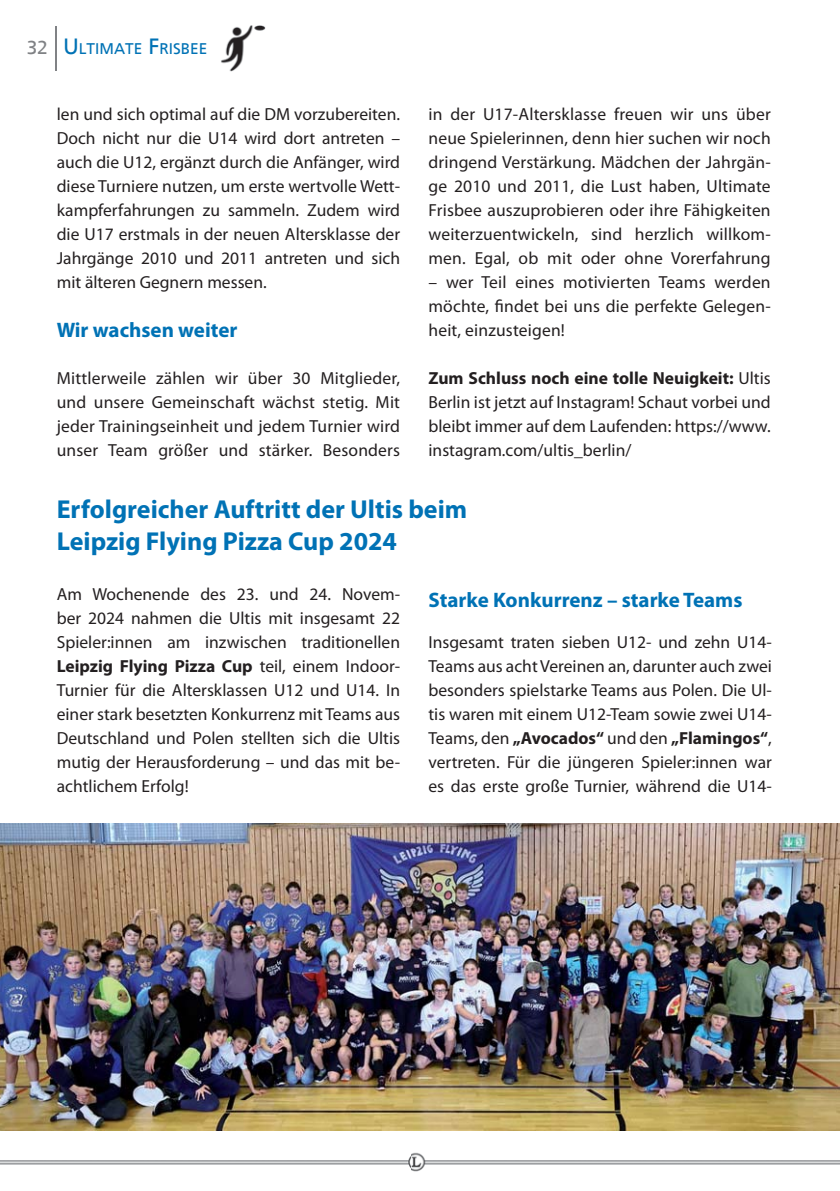
<style>
.page{position:relative;width:840px;height:1191px;background:#fff}
.page>*{position:absolute;margin:0;border:0;box-sizing:border-box;transform-origin:0 0}
.t1{font:700 26px/32px "Myriad Pro";color:#0072b5}
.t2{font:700 21px "Myriad Pro";color:#0072b5}
.t3{font:17.6px/24px "Myriad Pro";color:#231f20;text-align:justify}
.t4{font:15.4px "Frutiger";color:#0072b5}
.s1{font-size:19px;color:#808285}
.s2{font-size:22px}
.s3{font-weight:700}
</style>
<div class="page">
<hr style="left:56px;top:26px;width:1px;height:45px;background:#808285">
<img style="left:0;top:1130px;width:839px;height:42px">
<img style="left:221px;top:25px;width:44px;height:47px">
<img style="left:0;top:823px;width:839px;height:307px">
<p class="t4" style="left:27px;top:40px;width:182px"><span class="s1">32</span> <span class="s2">U</span>LTIMATE <span class="s2">F</span>RISBEE</p>
<p class="t3" style="left:428px;top:104px;width:343px">in der U17-Altersklasse freuen wir uns über neue Spielerinnen, denn hier suchen wir noch dringend Verstärkung. Mädchen der Jahrgän&shy;ge 2010 und 2011, die Lust haben, Ultimate Frisbee auszuprobieren oder ihre Fähigkeiten weiterzuentwickeln, sind herzlich willkom&shy;men. Egal, ob mit oder ohne Vorerfahrung</p>
<p class="t3" style="left:428px;top:272px;width:343px">– wer Teil eines motivierten Teams werden möchte, findet bei uns die perfekte Gelegen&shy;heit, einzusteigen!</p>
<p class="t3" style="left:428px;top:368px;width:343px"><span class="s3">Zum Schluss noch eine tolle Neuigkeit:</span> Ultis Berlin ist jetzt auf Instagram! Schaut vorbei und bleibt immer auf dem Laufenden: https://www. instagram.com/ultis_berlin/</p>
<h1 class="t1" style="left:57px;top:496px;width:412px">Erfolgreicher Auftritt der Ultis beim<br>Leipzig Flying Pizza Cup 2024</h1>
<p class="t3" style="left:57px;top:584px;width:345px">Am Wochenende des 23. und 24. Novem&shy;ber 2024 nahmen die Ultis mit insgesamt 22<br>Spieler:innen am inzwischen traditionellen <span class="s3">Leipzig Flying Pizza Cup</span> teil, einem Indoor-Turnier für die Altersklassen U12 und U14. In einer stark besetzten Konkurrenz mit Teams aus Deutschland und Polen stellten sich die Ultis mutig der Herausforderung – und das mit be&shy;achtlichem Erfolg!</p>
<p class="t2" style="left:428px;top:592px;width:315px">Starke Konkurrenz – starke Teams</p>
<p class="t3" style="left:57px;top:104px;width:345px">len und sich optimal auf die DM vorzubereiten.<br>Doch nicht nur die U14 wird dort antreten – auch die U12, ergänzt durch die Anfänger, wird diese Turniere nutzen, um erste wertvolle Wett&shy;kampferfahrungen zu sammeln. Zudem wird die U17 erstmals in der neuen Altersklasse der Jahrgänge 2010 und 2011 antreten und sich mit älteren Gegnern messen.</p>
<p class="t2" style="left:57px;top:322px;width:182px">Wir wachsen weiter</p>
<p class="t3" style="left:57px;top:368px;width:345px">Mittlerweile zählen wir über 30 Mitglieder, und unsere Gemeinschaft wächst stetig. Mit jeder Trainingseinheit und jedem Turnier wird unser Team größer und stärker. Besonders</p>
<p class="t3" style="left:428px;top:632px;width:345px">Insgesamt traten sieben U12- und zehn U14- Teams aus acht Vereinen an, darunter auch zwei besonders spielstarke Teams aus Polen. Die Ul&shy;tis waren mit einem U12-Team sowie zwei U14- Teams, den <span class="s3">„Avocados“</span> und den <span class="s3">„Flamingos“</span>, vertreten. Für die jüngeren Spieler:innen war es das erste große Turnier, während die U14-</p>
</div>
